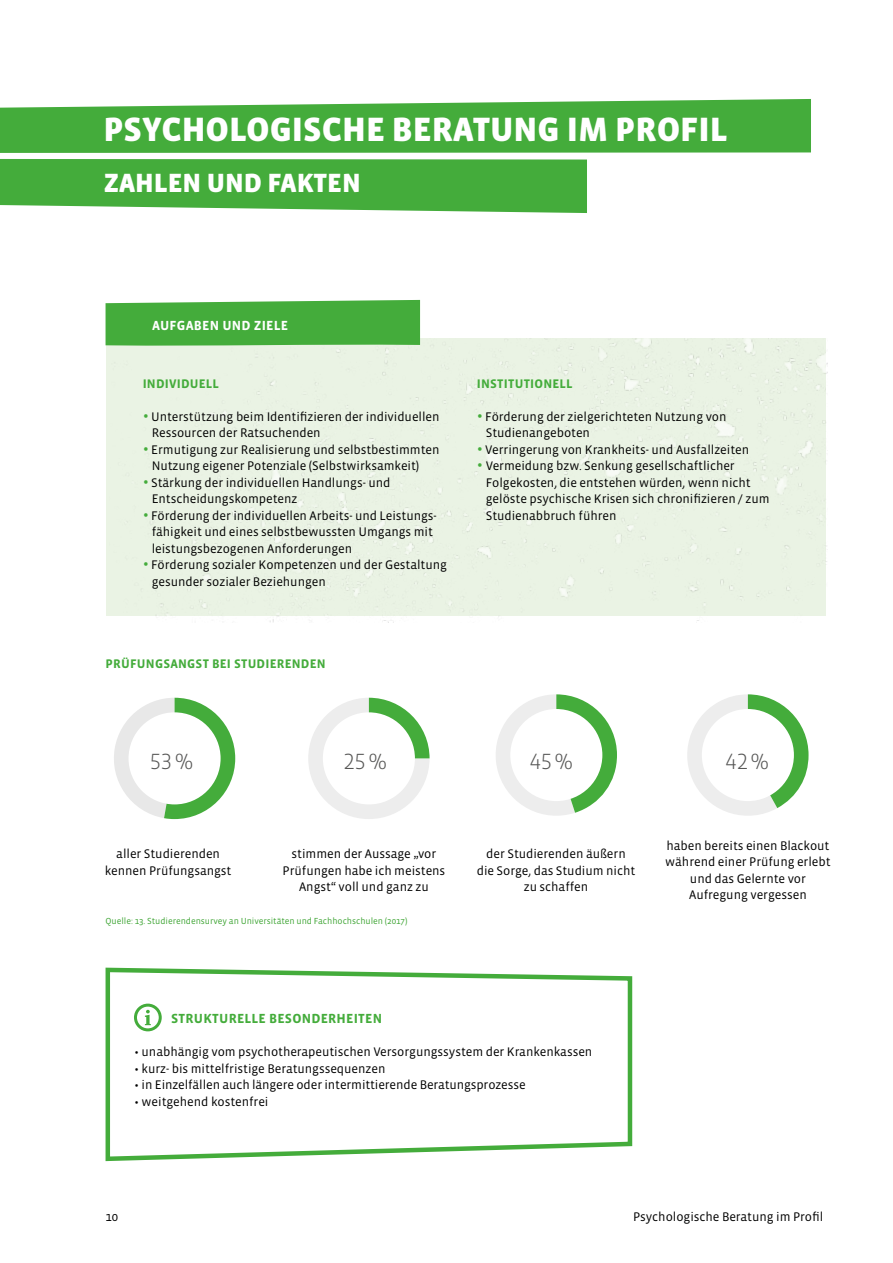
<style>
.page{position:relative;width:893px;height:1263px;background:#fff}
.page>*{position:absolute;margin:0;border:0;box-sizing:border-box;transform-origin:0 0}
.Zahl_Wimmelbild{font:900 34.5px "Vista Sans OTCE";color:#fff}
.Zahl_Wimmelbild-2{font:900 27px "Vista Sans OTCE";color:#fff}
.infografik{font:300 22.5px "Vista Sans OTCE";color:#575756}
.Headline_Infobox{font:700 13.5px "Vista Sans OTCE";letter-spacing:.015em;color:#44ac3b}
.Headline_Infobox-2{font:700 13.5px "Vista Sans OTCE";letter-spacing:.015em;color:#fff}
.Fließtext_Copy_Vista{font:12.75px/16.5px "Vista Sans OTCE";letter-spacing:-.005em;color:#000}
.Text_Infobox{font:12.75px "Vista Sans OTCE";letter-spacing:-.005em;color:#000}
.H3_Vista{font:700 12.75px "Vista Sans OTCE";letter-spacing:.015em;color:#44ac3b}
.Quelle{font:9px "Vista Sans OTCE";letter-spacing:-.005em;color:#3fa535}
.s1{font-size:18px;color:#44ac3b}
</style>
<div class="page">
<svg style="left:105px;top:967px;width:528px;height:195px"></svg>
<svg style="left:145px;top:1010px;width:6px;height:15px"></svg>
<div style="left:134px;top:1003px;width:28px;height:28px;border:3px solid #44ac3b;border-radius:50%"></div>
<svg style="left:0;top:99px;width:811px;height:54px;background:#53b34b"></svg>
<svg style="left:0;top:159px;width:587px;height:54px;background:#52b24a"></svg>
<svg style="left:308px;top:698px;width:122px;height:121px"></svg>
<svg style="left:114px;top:698px;width:121px;height:121px"></svg>
<div style="left:129px;top:712px;width:92px;height:92px;background:#fff;border-radius:50%"></div>
<div style="left:323px;top:712px;width:92px;height:92px;background:#fff;border-radius:50%"></div>
<svg style="left:496px;top:694px;width:121px;height:122px"></svg>
<svg style="left:687px;top:694px;width:121px;height:122px"></svg>
<div style="left:510px;top:709px;width:92px;height:92px;background:#fff;border-radius:50%"></div>
<div style="left:702px;top:709px;width:92px;height:92px;background:#fff;border-radius:50%"></div>
<div style="left:110px;top:338px;width:717px;height:285px;background:#eaf3e4"></div>
<svg style="left:106px;top:300px;width:314px;height:46px;background:#4db044"></svg>
<p class="Zahl_Wimmelbild" style="left:103px;top:110px;width:626px">PSYCHOLOGISCHE BERATUNG IM PROFIL</p>
<p class="Zahl_Wimmelbild-2" style="left:104px;top:168px;width:258px">ZAHLEN UND FAKTEN</p>
<p class="Headline_Infobox-2" style="left:152px;top:318px;width:137px">AUFGABEN UND ZIELE</p>
<p class="H3_Vista" style="left:143px;top:376px;width:78px">INDIVIDUELL</p>
<p class="Fließtext_Copy_Vista" style="left:152px;top:408px;width:289px;text-indent:-9px"><span class="s1">•</span> Unterstützung beim Identifizieren der individuellen<br>Ressourcen der Ratsuchenden</p>
<p class="Fließtext_Copy_Vista" style="left:152px;top:441px;width:289px;text-indent:-9px"><span class="s1">•</span> Ermutigung zur Realisierung und selbstbestimmten<br>Nutzung eigener Potenziale (Selbstwirksamkeit)</p>
<p class="Fließtext_Copy_Vista" style="left:152px;top:474px;width:240px;text-indent:-9px"><span class="s1">•</span> Stärkung der individuellen Handlungs- und<br>Entscheidungskompetenz</p>
<p class="Fließtext_Copy_Vista" style="left:152px;top:507px;width:287px;text-indent:-9px"><span class="s1">•</span> Förderung der individuellen Arbeits- und Leistungs&shy;fähigkeit und eines selbstbewussten Umgangs mit leistungsbezogenen Anforderungen</p>
<p class="Fließtext_Copy_Vista" style="left:152px;top:557px;width:297px;text-indent:-9px"><span class="s1">•</span> Förderung sozialer Kompetenzen und der Gestaltung gesunder sozialer Beziehungen</p>
<p class="H3_Vista" style="left:106px;top:657px;width:222px">PRÜFUNGSANGST BEI STUDIERENDEN</p>
<p class="H3_Vista" style="left:477px;top:376px;width:97px">INSTITUTIONELL</p>
<p class="Fließtext_Copy_Vista" style="left:486px;top:408px;width:242px;text-indent:-9px"><span class="s1">•</span> Förderung der zielgerichteten Nutzung von<br>Studienangeboten</p>
<p class="Fließtext_Copy_Vista" style="left:477px;top:441px;width:274px"><span class="s1">•</span> Verringerung von Krankheits- und Ausfallzeiten</p>
<p class="Fließtext_Copy_Vista" style="left:486px;top:458px;width:266px;text-indent:-9px"><span class="s1">•</span> Vermeidung bzw. Senkung gesellschaftlicher<br>Folgekosten, die entstehen würden, wenn nicht</p>
<p class="Fließtext_Copy_Vista" style="left:486px;top:491px;width:285px">gelöste psychische Krisen sich chronifizieren / zum<br>Studienabbruch führen</p>
<p class="infografik" style="left:150px;top:749px;width:45px">53%</p>
<p class="infografik" style="left:343px;top:749px;width:45px">25%</p>
<p class="infografik" style="left:530px;top:749px;width:45px">45%</p>
<p class="infografik" style="left:726px;top:749px;width:45px">42%</p>
<p class="Fließtext_Copy_Vista" style="left:105px;top:845px;width:128px;text-align:center">aller Studierenden kennen Prüfungsangst</p>
<p class="Fließtext_Copy_Vista" style="left:283px;top:845px;width:164px;text-align:center">stimmen der Aussage „vor<br>Prüfungen habe ich meistens<br>Angst“ voll und ganz zu</p>
<p class="Fließtext_Copy_Vista" style="left:477px;top:845px;width:160px;text-align:center">der Studierenden äußern die Sorge, das Studium nicht zu schaffen</p>
<p class="Fließtext_Copy_Vista" style="left:665px;top:837px;width:167px;text-align:center">haben bereits einen Blackout während einer Prüfung erlebt und das Gelernte vor<br>Aufregung vergessen</p>
<p class="Quelle" style="left:106px;top:916px;width:303px">Quelle: 13. Studierendensurvey an Universitäten und Fachhochschulen (2017)</p>
<p class="Headline_Infobox" style="left:171px;top:1011px;width:213px">STRUKTURELLE BESONDERHEITEN</p>
<p class="Text_Infobox" style="left:135px;top:1044px;width:459px">• unabhängig vom psychotherapeutischen Versorgungssystem der Krankenkassen</p>
<p class="Text_Infobox" style="left:135px;top:1061px;width:252px">• kurz- bis mittelfristige Beratungssequenzen</p>
<p class="Text_Infobox" style="left:135px;top:1077px;width:392px">• in Einzelfällen auch längere oder intermittierende Beratungsprozesse</p>
<p class="Text_Infobox" style="left:135px;top:1094px;width:135px">• weitgehend kostenfrei</p>
<p class="Fließtext_Copy_Vista" style="left:106px;top:1208px;width:14px">10</p>
<p class="Fließtext_Copy_Vista" style="left:633px;top:1208px;width:192px">Psychologische Beratung im Profil</p>
</div>
